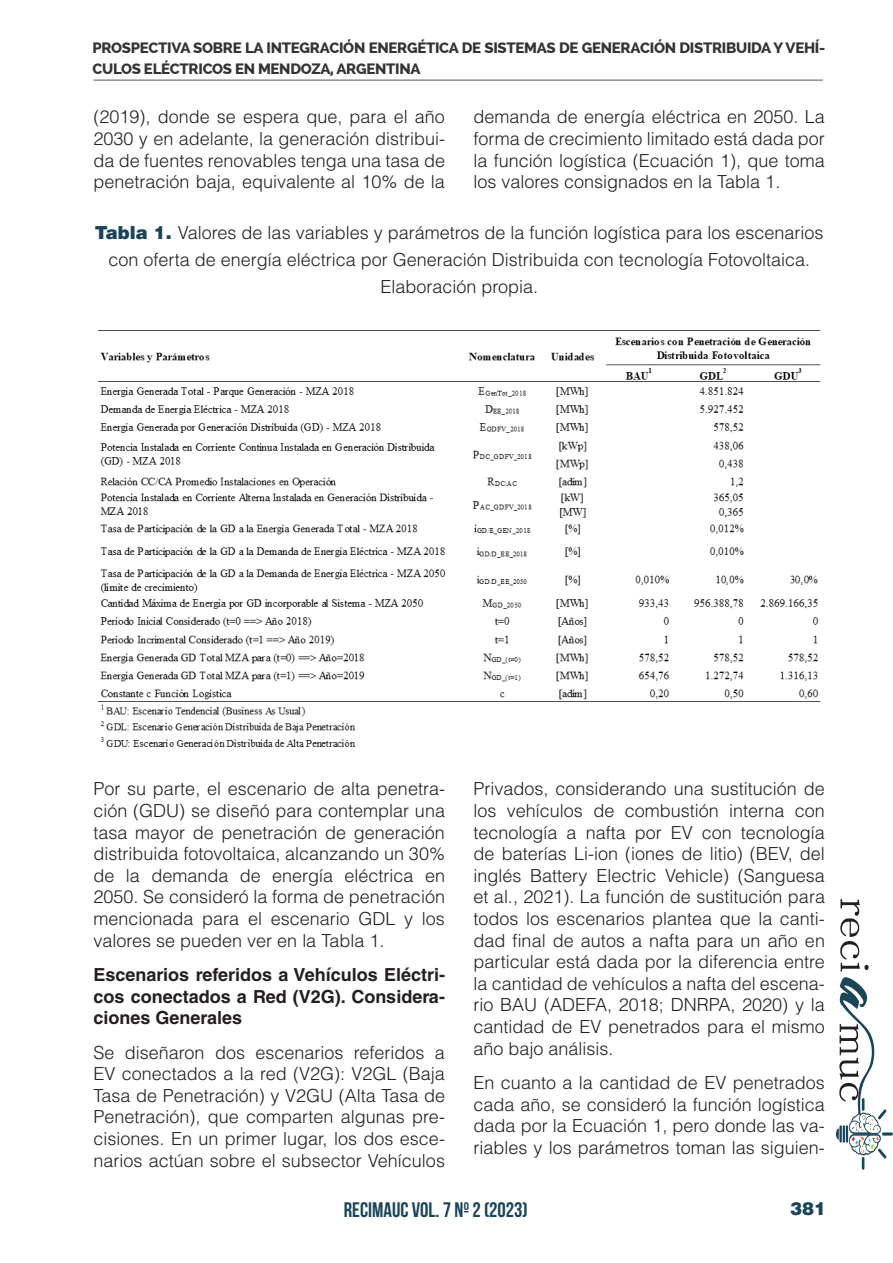
<style>
.page{position:relative;width:893px;height:1263px;background:#fff}
.page>*{position:absolute;margin:0;border:0;box-sizing:border-box;transform-origin:0 0}
.t1{font:700 21px "Bebas Neue";color:#1a4458}
.t2{font:300 18px/21.6px "Helvetica LT Std";color:#231f20;text-align:justify}
.t3{font:700 18px/21.6px "Helvetica LT Std";color:#231f20;text-align:justify}
.t4{font:900 18px "Helvetica LT Std";color:#1a4458}
.t5{font:800 15px/21px "Raleway";letter-spacing:-.02em;color:#333}
.s1{font-weight:900;color:#1a4458}
</style>
<div class="page">
<hr style="left:94px;top:80px;width:729px;height:1px;background:#545557">
<svg style="left:836px;top:899px;width:57px;height:271px"></svg>
<img style="left:98px;top:337px;width:722px;height:410px">
<p class="t5" style="left:92px;top:37px;width:734px">PROSPECTIVA SOBRE LA INTEGRACIÓN ENERGÉTICA DE SISTEMAS DE GENERACIÓN DISTRIBUIDA Y VEHÍ-<br>CULOS ELÉCTRICOS EN MENDOZA, ARGENTINA</p>
<p class="t2" style="left:94px;top:106px;width:353px">(2019), donde se espera que, para el año 2030 y en adelante, la generación distribui&shy;da de fuentes renovables tenga una tasa de penetración baja, equivalente al 10% de la</p>
<p class="t2" style="left:473px;top:106px;width:353px">demanda de energía eléctrica en 2050. La forma de crecimiento limitado está dada por la función logística (Ecuación 1), que toma los valores consignados en la Tabla 1.</p>
<p class="t2" style="left:95px;top:219px;width:730px;line-height:27px;text-align:center"><span class="s1">Tabla 1.</span> Valores de las variables y parámetros de la función logística para los escenarios con oferta de energía eléctrica por Generación Distribuida con tecnología Fotovoltaica.<br>Elaboración propia.</p>
<p class="t2" style="left:94px;top:778px;width:353px">Por su parte, el escenario de alta penetra&shy;ción (GDU) se diseñó para contemplar una tasa mayor de penetración de generación distribuida fotovoltaica, alcanzando un 30% de la demanda de energía eléctrica en 2050. Se consideró la forma de penetración mencionada para el escenario GDL y los valores se pueden ver en la Tabla 1.</p>
<p class="t3" style="left:94px;top:963px;width:353px">Escenarios referidos a Vehículos Eléctri&shy;cos conectados a Red (V2G). Considera&shy;ciones Generales</p>
<p class="t2" style="left:94px;top:1041px;width:353px">Se diseñaron dos escenarios referidos a EV conectados a la red (V2G): V2GL (Baja Tasa de Penetración) y V2GU (Alta Tasa de Penetración), que comparten algunas pre&shy;cisiones. En un primer lugar, los dos esce&shy;narios actúan sobre el subsector Vehículos</p>
<p class="t2" style="left:473px;top:778px;width:353px">Privados, considerando una sustitución de los vehículos de combustión interna con tecnología a nafta por EV con tecnología de baterías Li-ion (iones de litio) (BEV, del inglés Battery Electric Vehicle) (Sanguesa et al., 2021). La función de sustitución para todos los escenarios plantea que la canti&shy;dad final de autos a nafta para un año en particular está dada por la diferencia entre la cantidad de vehículos a nafta del escena&shy;rio BAU (ADEFA, 2018; DNRPA, 2020) y la cantidad de EV penetrados para el mismo año bajo análisis.</p>
<p class="t2" style="left:473px;top:1071px;width:353px">En cuanto a la cantidad de EV penetrados cada año, se consideró la función logística dada por la Ecuación 1, pero donde las va&shy;riables y los parámetros toman las siguien-</p>
<p class="t1" style="left:344px;top:1198px;width:185px">RECIMAUC VOL. 7 Nº 2 (2023)</p>
<p class="t4" style="left:790px;top:1197px;width:38px">381</p>
</div>
